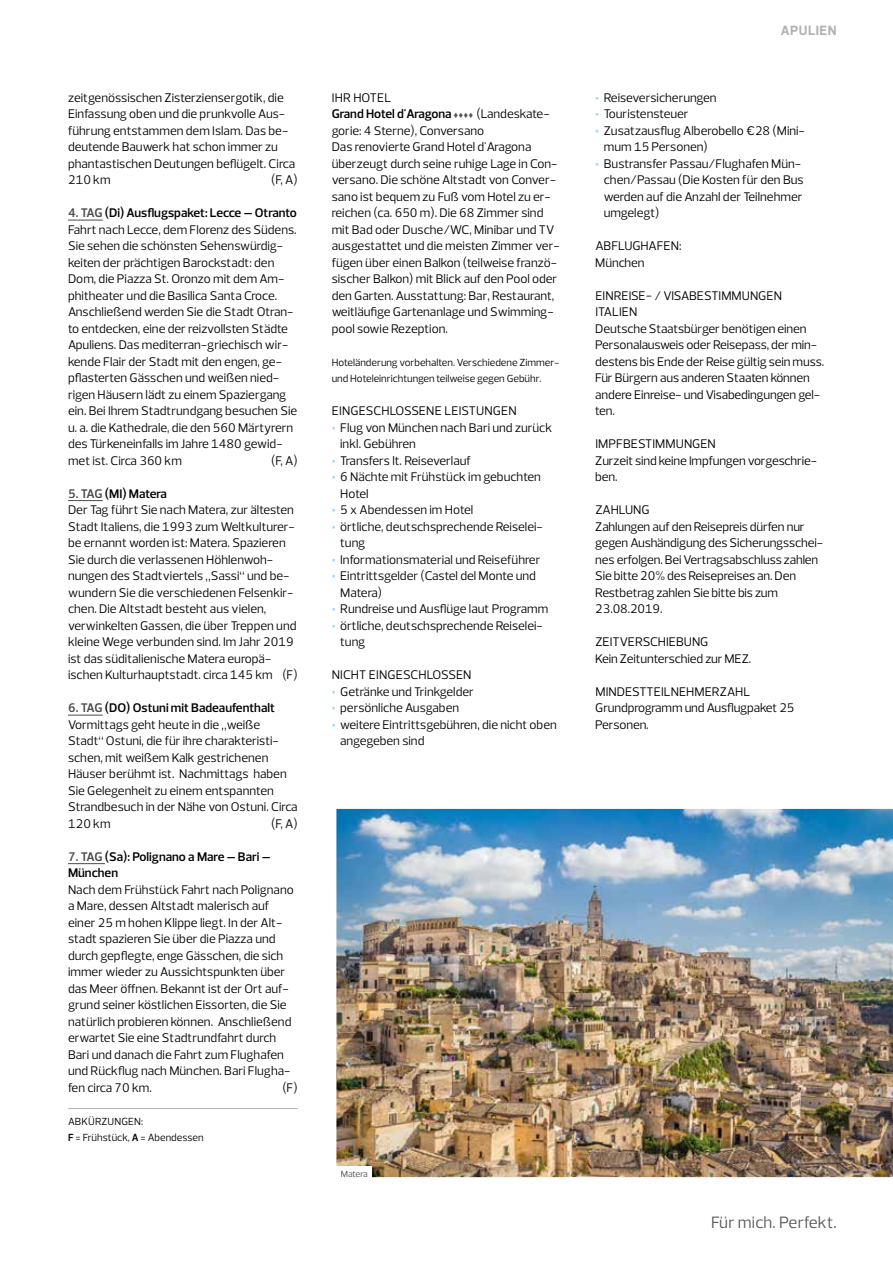
<style>
.page{position:relative;width:893px;height:1263px;background:#fff}
.page>*{position:absolute;margin:0;border:0;box-sizing:border-box;transform-origin:0 0}
.t1{font:16.8px "Prelo";letter-spacing:.01em;color:#575756}
.t2{font:700 13.65px "Prelo";letter-spacing:.035em;color:#b1b2b4}
.t3{font:12.75px/16.5px "Prelo";color:#000}
.t4{font:600 12.75px/16.5px "Prelo";color:#000}
.t5{font:10.5px/16.5px "Prelo";color:#000}
.t6{font:9.15px "Prelo";color:#4a4a49}
.s1{font-weight:600;color:#4a4a49}
.s2{font-weight:600}
.s3{color:#4a4a49}
.s4{font-family:"DERPI2015";font-size:9.6px;color:#575756}
.s5{font-weight:900;font-size:15px;color:#a1daf8}
</style>
<div class="page">
<img style="left:336px;top:808px;width:557px;height:370px">
<div style="left:336px;top:1166px;width:36px;height:11px;background:#fff"></div>
<hr style="left:68px;top:220px;width:35px;height:1px;background:#4a4a49">
<hr style="left:68px;top:500px;width:35px;height:1px;background:#4a4a49">
<hr style="left:68px;top:715px;width:35px;height:1px;background:#4a4a49">
<hr style="left:68px;top:863px;width:37px;height:1px;background:#4a4a49">
<hr style="left:68px;top:1108px;width:230px;height:1px;background:#b1b2b4">
<p class="t3" style="left:68px;top:89px;width:229px">zeitgenössischen Zisterziensergotik, die Einfassung oben und die prunkvolle Aus&shy;führung entstammen dem Islam. Das be&shy;deutende Bauwerk hat schon immer zu phantastischen Deutungen beflügelt. Circa 210 km</p>
<p class="t3" style="left:271px;top:172px;width:28px">(F, A)</p>
<p class="t3" style="left:68px;top:205px;width:231px"><span class="s1">4. TAG</span> <span class="s2">(Di) Ausflugspaket: Lecce – Otranto </span>Fahrt nach Lecce, dem Florenz des Südens.<br>Sie sehen die schönsten Sehenswürdig&shy;keiten der prächtigen Barockstadt: den Dom, die Piazza St. Oronzo mit dem Am&shy;phitheater und die Basilica Santa Croce.<br>Anschließend werden Sie die Stadt Otran&shy;to entdecken, eine der reizvollsten Städte Apuliens. Das mediterran-griechisch wir&shy;kende Flair der Stadt mit den engen, ge&shy;pflasterten Gässchen und weißen nied&shy;rigen Häusern lädt zu einem Spaziergang ein. Bei Ihrem Stadtrundgang besuchen Sie u. a. die Kathedrale, die den 560 Märtyrern des Türkeneinfalls im Jahre 1480 gewid&shy;met ist. Circa 360 km</p>
<p class="t3" style="left:271px;top:452px;width:28px">(F, A)</p>
<p class="t3" style="left:68px;top:485px;width:231px"><span class="s1">5. TAG</span> <span class="s2">(MI) Matera<br></span>Der Tag führt Sie nach Matera, zur ältesten Stadt Italiens, die 1993 zum Weltkulturer&shy;be ernannt worden ist: Matera. Spazieren Sie durch die verlassenen Höhlenwoh&shy;nungen des Stadtviertels „Sassi“ und be&shy;wundern Sie die verschiedenen Felsenkir&shy;chen. Die Altstadt besteht aus vielen, verwinkelten Gassen, die über Treppen und kleine Wege verbunden sind. Im Jahr 2019 ist das süditalienische Matera europä&shy;ischen Kulturhauptstadt. circa 145 km (F)</p>
<p class="t3" style="left:68px;top:700px;width:231px"><span class="s1">6. TAG</span> <span class="s2">(DO) Ostuni mit Badeaufenthalt </span>Vormittags geht heute in die „weiße Stadt“ Ostuni, die für ihre charakteristi&shy;schen, mit weißem Kalk gestrichenen Häuser berühmt ist. Nachmittags haben Sie Gelegenheit zu einem entspannten Strandbesuch in der Nähe von Ostuni. Circa 120 km</p>
<p class="t3" style="left:271px;top:815px;width:28px">(F, A)</p>
<p class="t4" style="left:68px;top:848px;width:204px"><span class="s3">7. TAG</span> (Sa): Polignano a Mare – Bari –<br>München</p>
<p class="t3" style="left:68px;top:881px;width:227px">Nach dem Frühstück Fahrt nach Polignano a Mare, dessen Altstadt malerisch auf einer 25 m hohen Klippe liegt. In der Alt&shy;stadt spazieren Sie über die Piazza und durch gepflegte, enge Gässchen, die sich immer wieder zu Aussichtspunkten über das Meer öffnen. Bekannt ist der Ort auf&shy;grund seiner köstlichen Eissorten, die Sie natürlich probieren können. Anschließend erwartet Sie eine Stadtrundfahrt durch Bari und danach die Fahrt zum Flughafen und Rückflug nach München. Bari Flugha&shy;fen circa 70 km.</p>
<p class="t3" style="left:282px;top:1079px;width:17px">(F)</p>
<p class="t5" style="left:68px;top:1113px;width:137px">ABKÜRZUNGEN:<br><span class="s2">F</span> = Frühstück, <span class="s2">A</span> = Abendessen</p>
<p class="t3" style="left:332px;top:89px;width:230px">IHR HOTEL<br><span class="s2">Grand Hotel d'Aragona</span> <span class="s4">7777</span> (Landeskate&shy;gorie: 4 Sterne), Conversano<br>Das renovierte Grand Hotel d'Aragona überzeugt durch seine ruhige Lage in Con&shy;versano. Die schöne Altstadt von Conver&shy;sano ist bequem zu Fuß vom Hotel zu er&shy;reichen (ca. 650 m). Die 68 Zimmer sind mit Bad oder Dusche/WC, Minibar und TV ausgestattet und die meisten Zimmer ver&shy;fügen über einen Balkon (teilweise franzö&shy;sischer Balkon) mit Blick auf den Pool oder den Garten. Ausstattung: Bar, Restaurant, weitläufige Gartenanlage und Swimming&shy;pool sowie Rezeption.</p>
<p class="t5" style="left:332px;top:354px;width:229px">Hoteländerung vorbehalten. Verschiedene Zimmer&shy;und Hoteleinrichtungen teilweise gegen Gebühr.</p>
<p class="t3" style="left:332px;top:403px;width:186px">EINGESCHLOSSENE LEISTUNGEN</p>
<p class="t3" style="left:332px;top:419px;width:222px"><span class="s5">·</span> Flug von München nach Bari und zurück</p>
<p class="t3" style="left:340px;top:436px;width:77px">inkl. Gebühren</p>
<p class="t3" style="left:332px;top:452px;width:141px"><span class="s5">·</span> Transfers lt. Reiseverlauf</p>
<p class="t3" style="left:332px;top:469px;width:211px"><span class="s5">·</span> 6 Nächte mit Frühstück im gebuchten</p>
<p class="t3" style="left:340px;top:485px;width:30px">Hotel</p>
<p class="t3" style="left:332px;top:502px;width:143px"><span class="s5">·</span> 5 x Abendessen im Hotel</p>
<p class="t3" style="left:332px;top:518px;width:213px"><span class="s5">·</span> örtliche, deutschsprechende Reiselei-</p>
<p class="t3" style="left:340px;top:535px;width:27px">tung</p>
<p class="t3" style="left:332px;top:551px;width:210px"><span class="s5">·</span> Informationsmaterial und Reiseführer</p>
<p class="t3" style="left:332px;top:568px;width:206px"><span class="s5">·</span> Eintrittsgelder (Castel del Monte und</p>
<p class="t3" style="left:340px;top:584px;width:43px">Matera)</p>
<p class="t3" style="left:332px;top:601px;width:218px"><span class="s5">·</span> Rundreise und Ausflüge laut Programm</p>
<p class="t3" style="left:332px;top:617px;width:213px"><span class="s5">·</span> örtliche, deutschsprechende Reiselei-</p>
<p class="t3" style="left:340px;top:634px;width:27px">tung</p>
<p class="t3" style="left:332px;top:667px;width:141px">NICHT EINGESCHLOSSEN</p>
<p class="t3" style="left:332px;top:683px;width:144px"><span class="s5">·</span> Getränke und Trinkgelder</p>
<p class="t3" style="left:332px;top:700px;width:129px"><span class="s5">·</span> persönliche Ausgaben</p>
<p class="t3" style="left:332px;top:716px;width:227px"><span class="s5">·</span> weitere Eintrittsgebühren, die nicht oben</p>
<p class="t3" style="left:340px;top:733px;width:86px">angegeben sind</p>
<p class="t6" style="left:341px;top:1168px;width:28px">Matera</p>
<p class="t2" style="left:781px;top:22px;width:57px">APULIEN</p>
<p class="t3" style="left:595px;top:89px;width:123px"><span class="s5">·</span> Reiseversicherungen</p>
<p class="t3" style="left:595px;top:106px;width:95px"><span class="s5">·</span> Touristensteuer</p>
<p class="t3" style="left:595px;top:122px;width:211px"><span class="s5">·</span> Zusatzausflug Alberobello €28 (Mini-</p>
<p class="t3" style="left:604px;top:139px;width:106px">mum 15 Personen)</p>
<p class="t3" style="left:595px;top:155px;width:208px"><span class="s5">·</span> Bustransfer Passau/Flughafen Mün-</p>
<p class="t3" style="left:604px;top:172px;width:201px">chen/Passau (Die Kosten für den Bus</p>
<p class="t3" style="left:604px;top:188px;width:200px">werden auf die Anzahl der Teilnehmer</p>
<p class="t3" style="left:604px;top:205px;width:57px">umgelegt)</p>
<p class="t3" style="left:595px;top:238px;width:88px">ABFLUGHAFEN:<br>München</p>
<p class="t3" style="left:595px;top:287px;width:230px">EINREISE- / VISABESTIMMUNGEN<br>ITALIEN<br>Deutsche Staatsbürger benötigen einen<br>Personalausweis oder Reisepass, der min&shy;destens bis Ende der Reise gültig sein muss.<br>Für Bürgern aus anderen Staaten können andere Einreise- und Visabedingungen gel&shy;ten.</p>
<p class="t3" style="left:595px;top:436px;width:223px">IMPFBESTIMMUNGEN<br>Zurzeit sind keine Impfungen vorgeschrie&shy;ben.</p>
<p class="t3" style="left:595px;top:502px;width:229px">ZAHLUNG<br>Zahlungen auf den Reisepreis dürfen nur gegen Aushändigung des Sicherungsschei&shy;nes erfolgen. Bei Vertragsabschluss zahlen<br>Sie bitte 20% des Reisepreises an. Den<br>Restbetrag zahlen Sie bitte bis zum<br>23.08.2019.</p>
<p class="t3" style="left:595px;top:634px;width:157px">ZEITVERSCHIEBUNG<br>Kein Zeitunterschied zur MEZ.</p>
<p class="t3" style="left:595px;top:683px;width:201px">MINDESTTEILNEHMERZAHL<br>Grundprogramm und Ausflugpaket 25<br>Personen.</p>
<h1 class="t1" style="left:711px;top:1212px;width:127px">Für mich. Perfekt.</h1>
</div>
